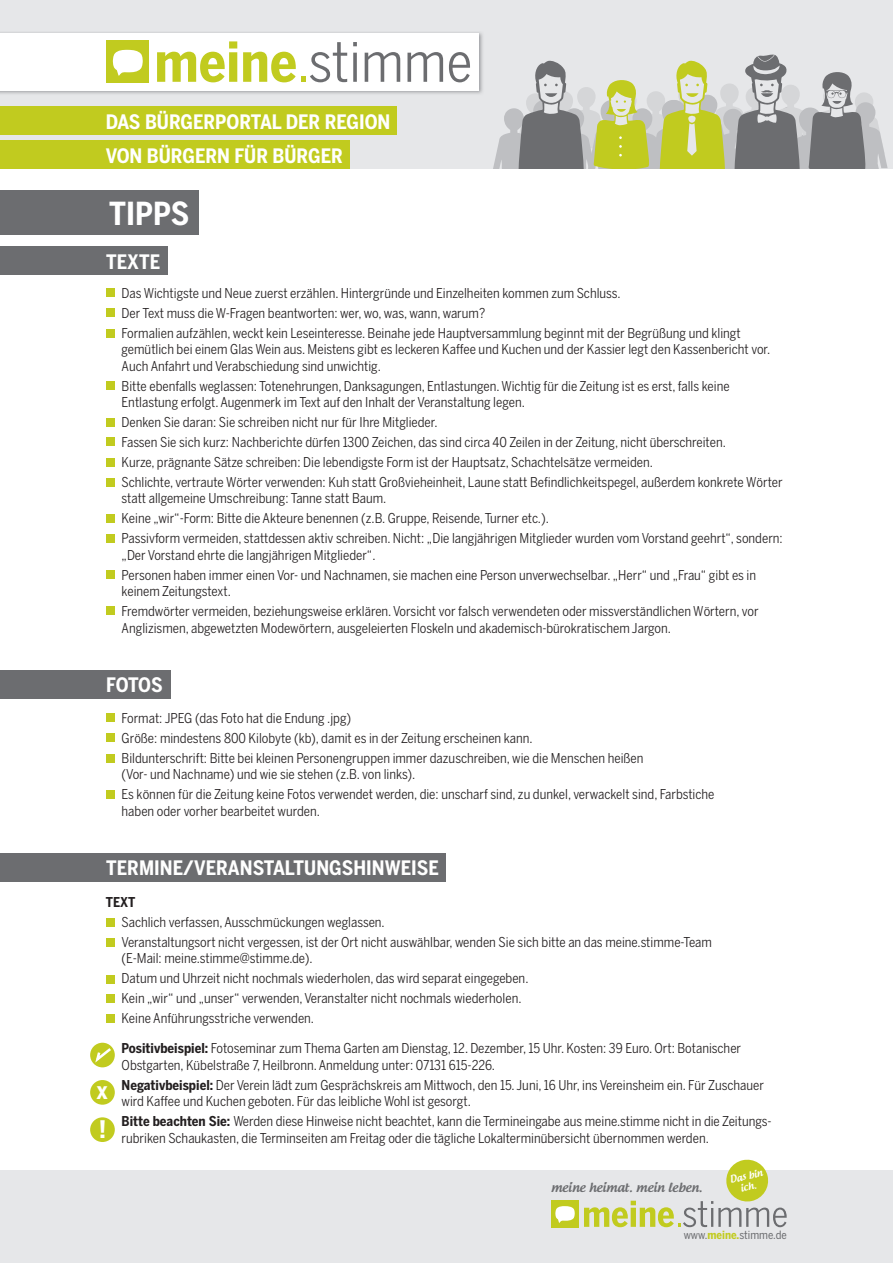
<style>
.page{position:relative;width:893px;height:1263px;background:#e6e7e9}
.page>*{position:absolute;margin:0;border:0;box-sizing:border-box;transform-origin:0 0}
.t1{font:700 31.5px "Benton Sans Cond";color:#fff}
.t2{font:700 24px "Benton Sans Cond";color:#fff}
.t3{font:700 19.8px "Benton Sans Cond";color:#fff}
.t4{font:13.5px/20px "Benton Sans Cond";color:#231f20}
.t5{font:700 13.5px "Benton Sans Cond";color:#231f20}
.t6{font:500 12.6px "Androgyne";color:#6c6d70}
.t7{font:11.4px "Benton Sans Cond";color:#6c6d70}
.t8{font:500 9.9px/10.5px "Androgyne";color:#fff;text-align:center}
.s1{font-weight:700}
.s2{font-weight:700;color:#c1cb1f}
</style>
<div class="page">
<svg style="left:493px;top:54px;width:395px;height:115px"></svg>
<div style="left:0;top:169px;width:893px;height:1000px;background:#fff"></div>
<img style="left:0;top:32px;width:483px;height:62px">
<div style="left:0;top:33px;width:479px;height:57px;background:#fff"></div>
<div style="left:0;top:107px;width:396px;height:28px;background:#c1cb1f"></div>
<div style="left:0;top:140px;width:350px;height:29px;background:#c1cb1f"></div>
<div style="left:0;top:190px;width:199px;height:45px;background:#6c6d70"></div>
<div style="left:0;top:670px;width:171px;height:29px;background:#6c6d70"></div>
<div style="left:106px;top:713px;width:9px;height:9px;background:#c1cb1f"></div>
<div style="left:106px;top:734px;width:9px;height:8px;background:#c1cb1f"></div>
<div style="left:106px;top:754px;width:9px;height:9px;background:#c1cb1f"></div>
<div style="left:106px;top:790px;width:9px;height:8px;background:#c1cb1f"></div>
<div style="left:106px;top:918px;width:9px;height:9px;background:#c1cb1f"></div>
<div style="left:106px;top:938px;width:9px;height:9px;background:#c1cb1f"></div>
<div style="left:106px;top:975px;width:9px;height:8px;background:#c1cb1f"></div>
<div style="left:106px;top:1015px;width:9px;height:8px;background:#c1cb1f"></div>
<div style="left:0;top:853px;width:446px;height:29px;background:#6c6d70"></div>
<div style="left:0;top:246px;width:168px;height:29px;background:#6c6d70"></div>
<div style="left:106px;top:289px;width:9px;height:8px;background:#c1cb1f"></div>
<div style="left:106px;top:309px;width:9px;height:8px;background:#c1cb1f"></div>
<div style="left:106px;top:329px;width:9px;height:8px;background:#c1cb1f"></div>
<div style="left:106px;top:381px;width:9px;height:9px;background:#c1cb1f"></div>
<div style="left:106px;top:458px;width:9px;height:9px;background:#c1cb1f"></div>
<div style="left:106px;top:418px;width:9px;height:9px;background:#c1cb1f"></div>
<div style="left:106px;top:438px;width:9px;height:8px;background:#c1cb1f"></div>
<div style="left:106px;top:478px;width:9px;height:9px;background:#c1cb1f"></div>
<div style="left:106px;top:514px;width:9px;height:9px;background:#c1cb1f"></div>
<div style="left:106px;top:534px;width:9px;height:9px;background:#c1cb1f"></div>
<div style="left:106px;top:570px;width:9px;height:9px;background:#c1cb1f"></div>
<div style="left:106px;top:607px;width:9px;height:8px;background:#c1cb1f"></div>
<div style="left:90px;top:1117px;width:25px;height:25px;background:#c1cb1f;border-radius:50%"></div>
<div style="left:90px;top:1080px;width:25px;height:25px;background:#c1cb1f;border-radius:50%"></div>
<svg style="left:90px;top:1043px;width:25px;height:24px"></svg>
<svg style="left:93px;top:1045px;width:21px;height:21px"></svg>
<svg style="left:157px;top:41px;width:80px;height:41px"></svg>
<svg style="left:243px;top:52px;width:53px;height:30px"></svg>
<svg style="left:353px;top:42px;width:4px;height:4px"></svg>
<svg style="left:353px;top:53px;width:4px;height:29px"></svg>
<svg style="left:365px;top:52px;width:35px;height:30px"></svg>
<svg style="left:407px;top:52px;width:36px;height:30px"></svg>
<svg style="left:449px;top:52px;width:21px;height:30px"></svg>
<svg style="left:302px;top:42px;width:45px;height:40px"></svg>
<div style="left:106px;top:41px;width:42px;height:42px;background:#c1cb1f"></div>
<svg style="left:113px;top:50px;width:30px;height:26px"></svg>
<div style="left:106px;top:994px;width:9px;height:9px;background:#c1cb1f"></div>
<div style="left:551px;top:1200px;width:27px;height:27px;background:#c1cb1f"></div>
<svg style="left:555px;top:1206px;width:20px;height:17px"></svg>
<svg style="left:584px;top:1159px;width:203px;height:68px"></svg>
<h3 class="t3" style="left:106px;top:110px;width:286px">DAS BÜRGERPORTAL DER REGION</h3>
<h3 class="t3" style="left:106px;top:144px;width:239px">VON BÜRGERN FÜR BÜRGER</h3>
<h1 class="t1" style="left:109px;top:195px;width:82px">TIPPS</h1>
<h3 class="t3" style="left:106px;top:250px;width:55px">TEXTE</h3>
<p class="t4" style="left:122px;top:283px;width:621px">Das Wichtigste und Neue zuerst erzählen. Hintergründe und Einzelheiten kommen zum Schluss.<br>Der Text muss die W-Fragen beantworten: wer, wo, was, wann, warum?<br>Formalien aufzählen, weckt kein Leseinteresse. Beinahe jede Hauptversammlung beginnt mit der Begrüßung und klingt</p>
<p class="t4" style="left:122px;top:341px;width:650px;line-height:16.5px">gemütlich bei einem Glas Wein aus. Meistens gibt es leckeren Kaffee und Kuchen und der Kassier legt den Kassenbericht vor.<br>Auch Anfahrt und Verabschiedung sind unwichtig.</p>
<p class="t4" style="left:122px;top:378px;width:609px;line-height:16.5px">Bitte ebenfalls weglassen: Totenehrungen, Danksagungen, Entlastungen. Wichtig für die Zeitung ist es erst, falls keine<br>Entlastung erfolgt. Augenmerk im Text auf den Inhalt der Veranstaltung legen.</p>
<p class="t4" style="left:122px;top:412px;width:662px">Denken Sie daran: Sie schreiben nicht nur für Ihre Mitglieder.<br>Fassen Sie sich kurz: Nachberichte dürfen 1300 Zeichen, das sind circa 40 Zeilen in der Zeitung, nicht überschreiten.<br>Kurze, prägnante Sätze schreiben: Die lebendigste Form ist der Hauptsatz, Schachtelsätze vermeiden.<br>Schlichte, vertraute Wörter verwenden: Kuh statt Großvieheinheit, Laune statt Befindlichkeitspegel, außerdem konkrete Wörter</p>
<p class="t4" style="left:122px;top:488px;width:663px">statt allgemeine Umschreibung: Tanne statt Baum.<br>Keine „wir“-Form: Bitte die Akteure benennen (z.B. Gruppe, Reisende, Turner etc.).<br>Passivform vermeiden, stattdessen aktiv schreiben. Nicht: „Die langjährigen Mitglieder wurden vom Vorstand geehrt“, sondern:</p>
<p class="t4" style="left:122px;top:545px;width:636px">„Der Vorstand ehrte die langjährigen Mitglieder“.<br>Personen haben immer einen Vor- und Nachnamen, sie machen eine Person unverwechselbar. „Herr“ und „Frau“ gibt es in</p>
<p class="t4" style="left:122px;top:581px;width:638px">keinem Zeitungstext.<br>Fremdwörter vermeiden, beziehungsweise erklären. Vorsicht vor falsch verwendeten oder missverständlichen Wörtern, vor</p>
<p class="t4" style="left:122px;top:617px;width:551px">Anglizismen, abgewetzten Modewörtern, ausgeleierten Floskeln und akademisch-bürokratischem Jargon.</p>
<h3 class="t3" style="left:106px;top:673px;width:58px">FOTOS</h3>
<p class="t4" style="left:122px;top:708px;width:523px">Format: JPEG (das Foto hat die Endung .jpg)<br>Größe: mindestens 800 Kilobyte (kb), damit es in der Zeitung erscheinen kann.<br>Bildunterschrift: Bitte bei kleinen Personengruppen immer dazuschreiben, wie die Menschen heißen</p>
<p class="t4" style="left:122px;top:764px;width:594px">(Vor- und Nachname) und wie sie stehen (z.B. von links).<br>Es können für die Zeitung keine Fotos verwendet werden, die: unscharf sind, zu dunkel, verwackelt sind, Farbstiche</p>
<p class="t4" style="left:122px;top:800px;width:200px">haben oder vorher bearbeitet wurden.</p>
<h3 class="t3" style="left:106px;top:856px;width:334px">TERMINE/VERANSTALTUNGSHINWEISE</h3>
<p class="t5" style="left:106px;top:894px;width:31px">TEXT</p>
<p class="t4" style="left:122px;top:912px;width:592px">Sachlich verfassen, Ausschmückungen weglassen.<br>Veranstaltungsort nicht vergessen, ist der Ort nicht auswählbar, wenden Sie sich bitte an das meine.stimme-Team</p>
<p class="t4" style="left:122px;top:948px;width:408px">(E-Mail: meine.stimme@stimme.de).<br>Datum und Uhrzeit nicht nochmals wiederholen, das wird separat eingegeben.<br>Kein „wir“ und „unser“ verwenden, Veranstalter nicht nochmals wiederholen.<br>Keine Anführungsstriche verwenden.</p>
<h2 class="t2" style="left:96px;top:1076px;width:13px">x</h2>
<h2 class="t2" style="left:99px;top:1115px;width:9px">!</h2>
<p class="t4" style="left:122px;top:1040px;width:621px;line-height:16.5px"><span class="s1">Positivbeispiel:</span> Fotoseminar zum Thema Garten am Dienstag, 12. Dezember, 15 Uhr. Kosten: 39 Euro. Ort: Botanischer<br>Obstgarten, Kübelstraße 7, Heilbronn. Anmeldung unter: 07131 615-226.</p>
<p class="t4" style="left:122px;top:1076px;width:644px;line-height:16.5px"><span class="s1">Negativbeispiel:</span> Der Verein lädt zum Gesprächskreis am Mittwoch, den 15. Juni, 16 Uhr, ins Vereinsheim ein. Für Zuschauer wird Kaffee und Kuchen geboten. Für das leibliche Wohl ist gesorgt.</p>
<p class="t4" style="left:122px;top:1113px;width:652px;line-height:16.5px"><span class="s1">Bitte beachten Sie:</span> Werden diese Hinweise nicht beachtet, kann die Termineingabe aus meine.stimme nicht in die Zeitungs&shy;rubriken Schaukasten, die Terminseiten am Freitag oder die tägliche Lokalterminübersicht übernommen werden.</p>
<p class="t6" style="left:551px;top:1179px;width:153px">meine heimat. mein leben.</p>
<p class="t8" style="left:729px;top:1174px;width:35px;rotate:-12deg">Das bin ich.</p>
<p class="t7" style="left:684px;top:1228px;width:105px">www.<span class="s2">meine.</span>stimme.de</p>
</div>
